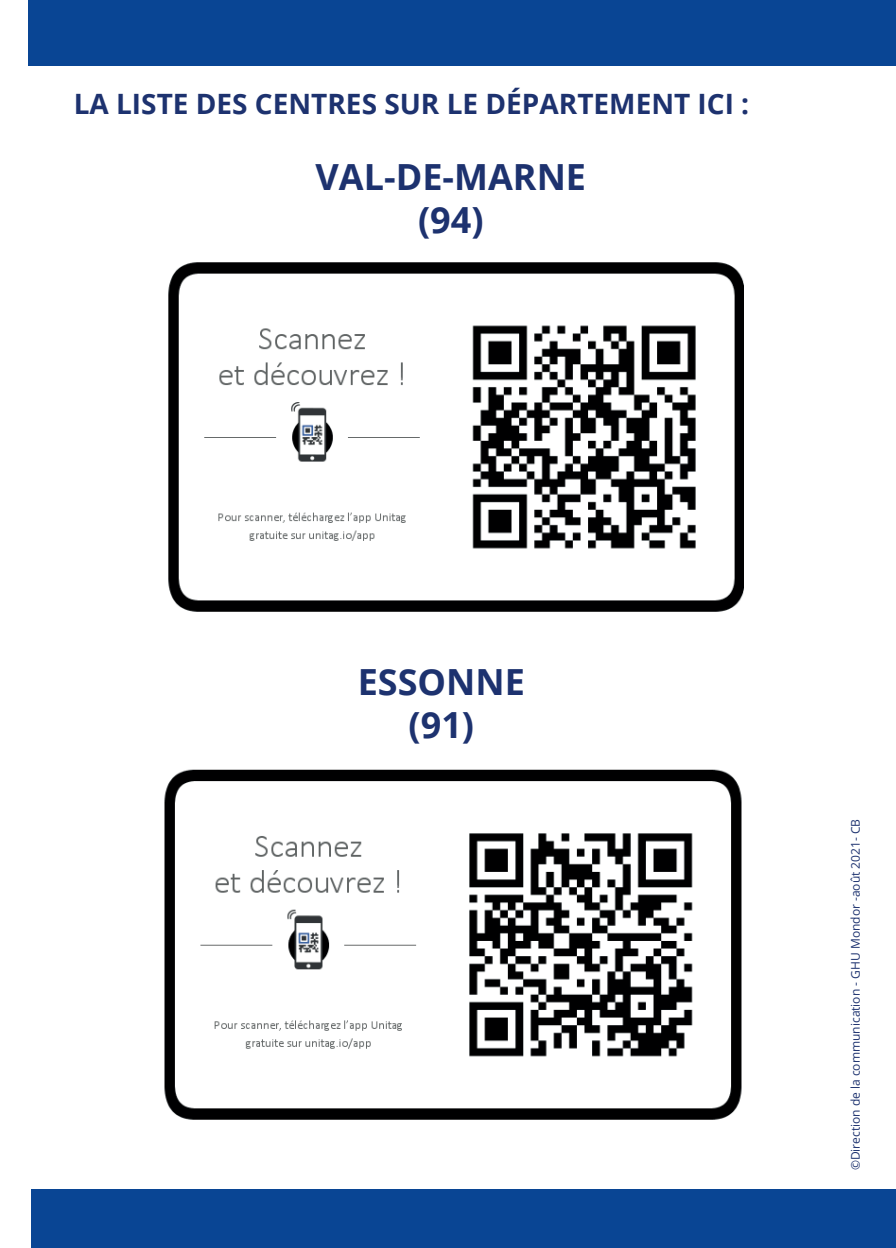
<style>
.page{position:relative;width:896px;height:1248px;background:#fff}
.page>*{position:absolute;margin:0;border:0;box-sizing:border-box;transform-origin:0 0}
.t1{font:700 36px/43.2px "Open Sans";color:#1d326f;text-align:center}
.t2{font:700 28px "Open Sans";color:#1d326f}
.t3{font:12px "Open Sans";color:#1d326f}
</style>
<div class="page">
<div style="left:28px;top:0;width:868px;height:66px;background:#094594"></div>
<img style="left:164px;top:769px;width:578px;height:351px">
<img style="left:168px;top:262px;width:575px;height:350px">
<div style="left:31px;top:1189px;width:865px;height:58px;background:#094594"></div>
<h2 class="t2" style="left:74px;top:84px;width:677px">LA LISTE DES CENTRES SUR LE DÉPARTEMENT ICI :</h2>
<h1 class="t1" style="left:315px;top:154px;width:272px">VAL-DE-MARNE (94)</h1>
<h1 class="t1" style="left:358px;top:659px;width:169px">ESSONNE (91)</h1>
<p class="t3" style="left:847px;top:1170px;width:353px;rotate:-90deg">©Direction de la communication - GHU Mondor -août 2021- CB</p>
</div>
